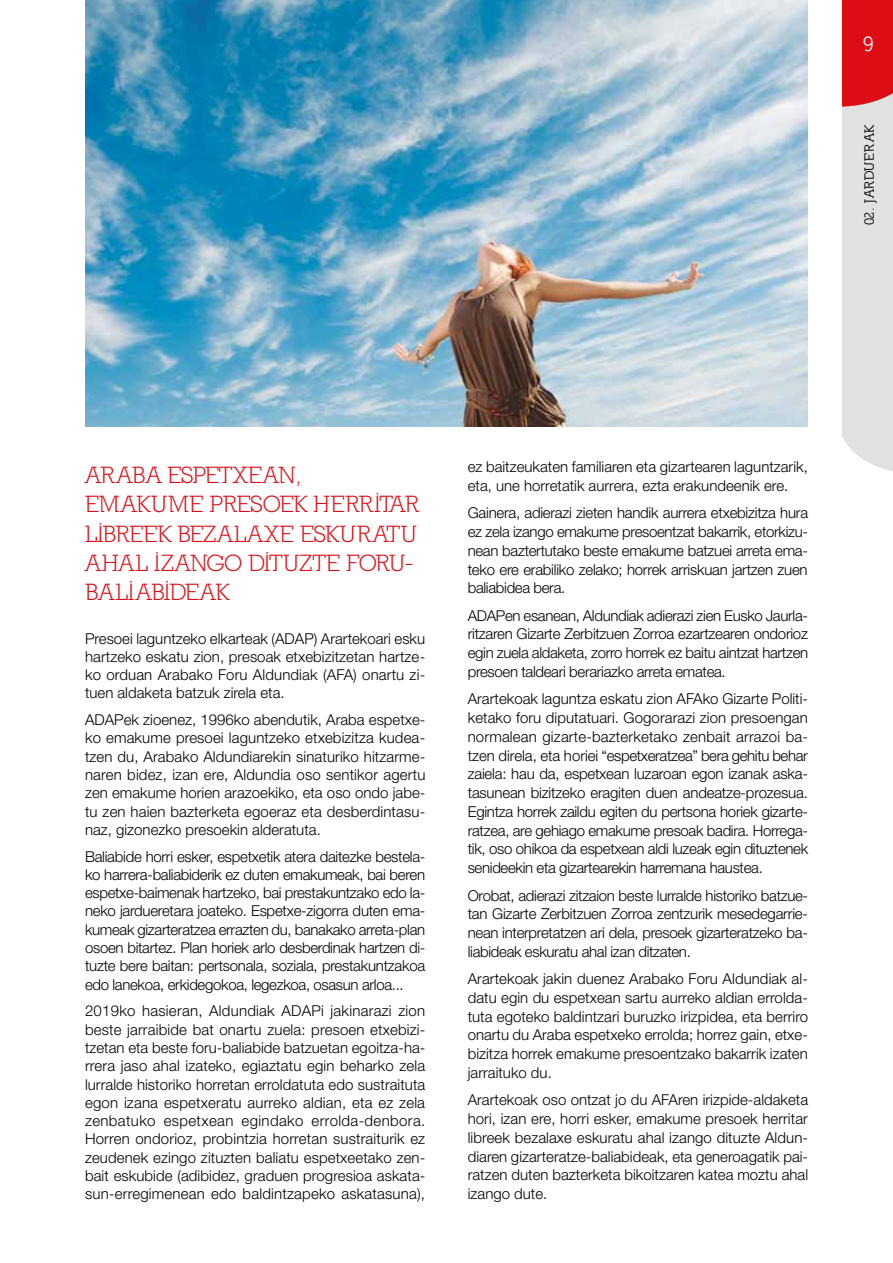
<style>
.page{position:relative;width:893px;height:1263px;background:#fff}
.page>*{position:absolute;margin:0;border:0;box-sizing:border-box;transform-origin:0 0}
._02_LADILLA_02{font:24px/29.1px "Nilland";color:#dc0d15}
.t1{font:700 21px "Nilland";color:#fff}
._00_TEXTO_GENERAL{font:300 15px/18.8px "Helvetica Neue LT Std";color:#000;text-align:justify}
.t2{font:700 13.5px "Nilland";letter-spacing:.045em;color:#000}
</style>
<div class="page">
<svg style="left:842px;top:0;width:51px;height:472px;background:#e0b3b6"></svg>
<img style="left:85px;top:0;width:723px;height:426px">
<h2 class="t1" style="left:863px;top:32px;width:13px">9</h2>
<p class="t2" style="left:861px;top:225px;width:102px;rotate:-90deg">02. JARDUERAK</p>
<p class="_02_LADILLA_02" style="left:85px;top:461px;width:335px">ARABA ESPETXEAN,<br>EMAKUME PRESOEK HERRITAR<br>LIBREEK BEZALAXE ESKURATU<br>AHAL IZANGO DITUZTE FORU-<br>BALIABIDEAK</p>
<p class="_00_TEXTO_GENERAL" style="left:85px;top:629px;width:342px;line-height:18.3px">Presoei laguntzeko elkarteak (ADAP) Arartekoari esku hartzeko eskatu zion, presoak etxebizitzetan hartze&shy;ko orduan Arabako Foru Aldundiak (AFA) onartu zi&shy;tuen aldaketa batzuk zirela eta.</p>
<p class="_00_TEXTO_GENERAL" style="left:85px;top:710px;width:342px;line-height:18.3px">ADAPek zioenez, 1996ko abendutik, Araba espetxe&shy;ko emakume presoei laguntzeko etxebizitza kudea&shy;tzen du, Arabako Aldundiarekin sinaturiko hitzarme&shy;naren bidez, izan ere, Aldundia oso sentikor agertu zen emakume horien arazoekiko, eta oso ondo jabe&shy;tu zen haien bazterketa egoeraz eta desberdintasu&shy;naz, gizonezko presoekin alderatuta.</p>
<p class="_00_TEXTO_GENERAL" style="left:85px;top:847px;width:342px;line-height:18.3px">Baliabide horri esker, espetxetik atera daitezke bestela&shy;ko harrera-baliabiderik ez duten emakumeak, bai beren espetxe-baimenak hartzeko, bai prestakuntzako edo la&shy;neko jardueretara joateko. Espetxe-zigorra duten ema&shy;kumeak gizarteratzea errazten du, banakako arreta-plan osoen bitartez. Plan horiek arlo desberdinak hartzen di&shy;tuzte bere baitan: pertsonala, soziala, prestakuntzakoa edo lanekoa, erkidegokoa, legezkoa, osasun arloa...</p>
<p class="_00_TEXTO_GENERAL" style="left:85px;top:1001px;width:342px;line-height:18.3px">2019ko hasieran, Aldundiak ADAPi jakinarazi zion beste jarraibide bat onartu zuela: presoen etxebizi&shy;tzetan eta beste foru-baliabide batzuetan egoitza-ha&shy;rrera jaso ahal izateko, egiaztatu egin beharko zela lurralde historiko horretan erroldatuta edo sustraituta egon izana espetxeratu aurreko aldian, eta ez zela zenbatuko espetxean egindako errolda-denbora.<br>Horren ondorioz, probintzia horretan sustraiturik ez zeudenek ezingo zituzten baliatu espetxeetako zen&shy;bait eskubide (adibidez, graduen progresioa askata&shy;sun-erregimenean edo baldintzapeko askatasuna),</p>
<p class="_00_TEXTO_GENERAL" style="left:468px;top:457px;width:342px">ez baitzeukaten familiaren eta gizartearen laguntzarik, eta, une horretatik aurrera, ezta erakundeenik ere.</p>
<p class="_00_TEXTO_GENERAL" style="left:468px;top:503px;width:342px">Gainera, adierazi zieten handik aurrera etxebizitza hura ez zela izango emakume presoentzat bakarrik, etorkizu&shy;nean baztertutako beste emakume batzuei arreta ema&shy;teko ere erabiliko zelako; horrek arriskuan jartzen zuen baliabidea bera.</p>
<p class="_00_TEXTO_GENERAL" style="left:468px;top:605px;width:342px">ADAPen esanean, Aldundiak adierazi zien Eusko Jaurla&shy;ritzaren Gizarte Zerbitzuen Zorroa ezartzearen ondorioz egin zuela aldaketa, zorro horrek ez baitu aintzat hartzen presoen taldeari berariazko arreta ematea.</p>
<p class="_00_TEXTO_GENERAL" style="left:468px;top:689px;width:342px">Arartekoak laguntza eskatu zion AFAko Gizarte Politi&shy;ketako foru diputatuari. Gogorarazi zion presoengan normalean gizarte-bazterketako zenbait arrazoi ba&shy;tzen direla, eta horiei “espetxeratzea” bera gehitu behar zaiela: hau da, espetxean luzaroan egon izanak aska&shy;tasunean bizitzeko eragiten duen andeatze-prozesua.<br>Egintza horrek zaildu egiten du pertsona horiek gizarte&shy;ratzea, are gehiago emakume presoak badira. Horrega&shy;tik, oso ohikoa da espetxean aldi luzeak egin dituztenek senideekin eta gizartearekin harremana haustea.</p>
<p class="_00_TEXTO_GENERAL" style="left:468px;top:885px;width:342px">Orobat, adierazi zitzaion beste lurralde historiko batzue&shy;tan Gizarte Zerbitzuen Zorroa zentzurik mesedegarrie&shy;nean interpretatzen ari dela, presoek gizarteratzeko ba&shy;liabideak eskuratu ahal izan ditzaten.</p>
<p class="_00_TEXTO_GENERAL" style="left:468px;top:969px;width:342px">Arartekoak jakin duenez Arabako Foru Aldundiak al&shy;datu egin du espetxean sartu aurreko aldian errolda&shy;tuta egoteko baldintzari buruzko irizpidea, eta berriro onartu du Araba espetxeko errolda; horrez gain, etxe&shy;bizitza horrek emakume presoentzako bakarrik izaten jarraituko du.</p>
<p class="_00_TEXTO_GENERAL" style="left:468px;top:1090px;width:342px">Arartekoak oso ontzat jo du AFAren irizpide-aldaketa hori, izan ere, horri esker, emakume presoek herritar libreek bezalaxe eskuratu ahal izango dituzte Aldun&shy;diaren gizarteratze-baliabideak, eta generoagatik pai&shy;ratzen duten bazterketa bikoitzaren katea moztu ahal izango dute.</p>
</div>
